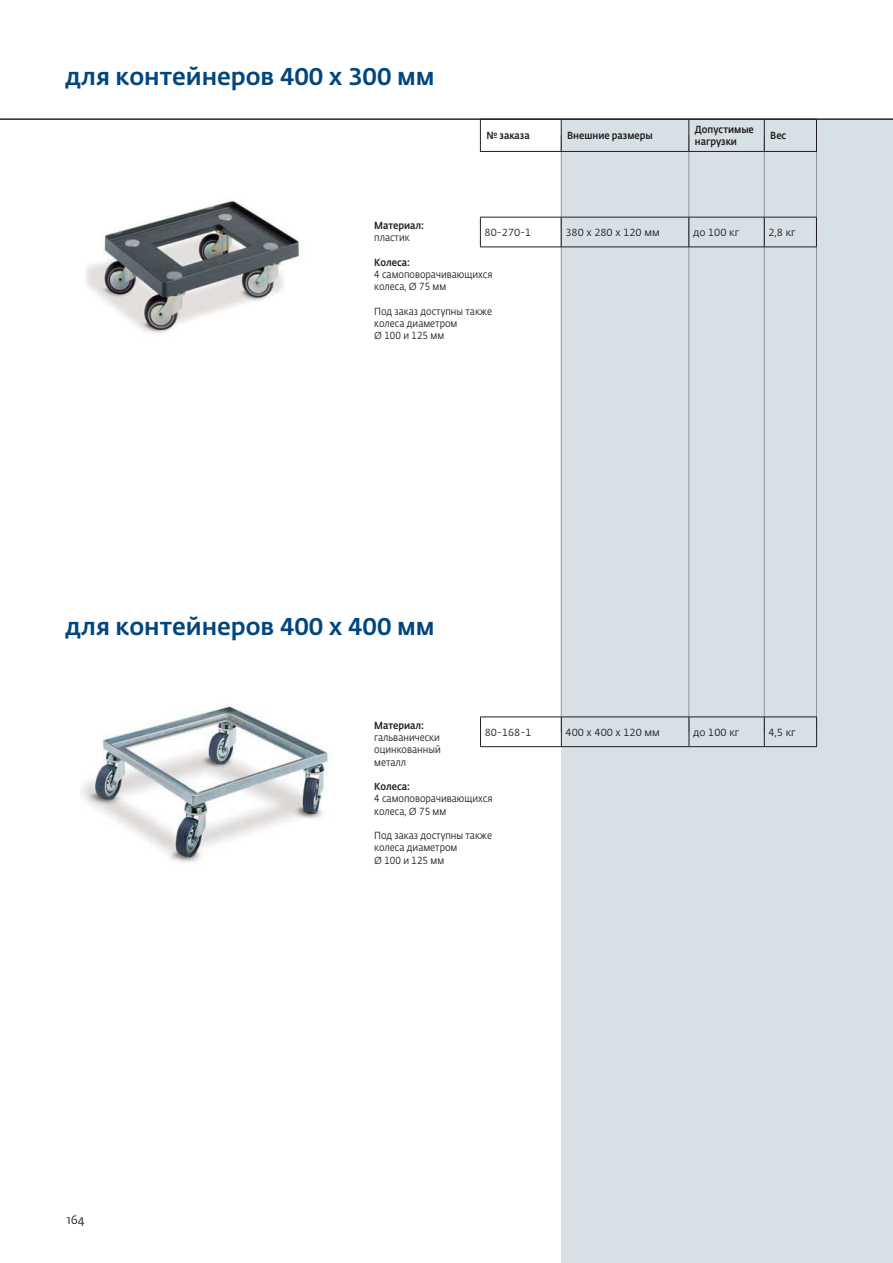
<style>
.page{position:relative;width:893px;height:1263px;background:#fff}
.page>*{position:absolute;margin:0;border:0;box-sizing:border-box;transform-origin:0 0}
.t1{font:500 24px "Fedra Sans Pro";color:#00467f}
.t2{font:12px "Fedra Sans Pro";color:#231f20}
.t3{font:10.2px/12.3px "Fedra Sans Pro";color:#231f20;scale:.9 1}
.t4{font:500 10.2px/12.3px "Fedra Sans Pro";color:#231f20;scale:.9 1}
.t5{font:10.2px "Fedra Sans Pro";color:#231f20}
</style>
<div class="page">
<div style="left:561px;top:119px;width:331px;height:1144px;background:#d6e0e5"></div>
<img style="left:81px;top:706px;width:247px;height:156px">
<img style="left:85px;top:201px;width:215px;height:132px">
<hr style="left:561px;top:135px;width:1px;height:597px;background:#939598">
<hr style="left:688px;top:135px;width:1px;height:597px;background:#939598">
<hr style="left:763px;top:136px;width:1px;height:596px;background:#939598">
<hr style="left:816px;top:136px;width:1px;height:596px;background:#939598">
<hr style="left:480px;top:217px;width:81px;height:1px;background:#231f20">
<svg style="left:480px;top:218px;width:1px;height:29px"></svg>
<hr style="left:561px;top:217px;width:127px;height:1px;background:#231f20">
<svg style="left:561px;top:218px;width:1px;height:29px"></svg>
<hr style="left:688px;top:217px;width:76px;height:1px;background:#231f20">
<svg style="left:688px;top:218px;width:1px;height:29px"></svg>
<hr style="left:764px;top:217px;width:52px;height:1px;background:#231f20">
<svg style="left:763px;top:218px;width:1px;height:29px"></svg>
<svg style="left:816px;top:218px;width:1px;height:29px"></svg>
<hr style="left:480px;top:247px;width:336px;height:1px;background:#231f20">
<hr style="left:480px;top:717px;width:81px;height:1px;background:#231f20">
<svg style="left:480px;top:717px;width:1px;height:29px"></svg>
<hr style="left:561px;top:717px;width:128px;height:1px;background:#231f20">
<svg style="left:561px;top:717px;width:1px;height:29px"></svg>
<hr style="left:689px;top:717px;width:75px;height:1px;background:#231f20">
<svg style="left:688px;top:717px;width:1px;height:29px"></svg>
<hr style="left:764px;top:717px;width:53px;height:1px;background:#231f20">
<svg style="left:763px;top:717px;width:1px;height:29px"></svg>
<svg style="left:816px;top:717px;width:1px;height:29px"></svg>
<hr style="left:480px;top:746px;width:337px;height:1px;background:#231f20">
<hr style="left:480px;top:120px;width:1px;height:31px;background:#231f20">
<hr style="left:561px;top:120px;width:1px;height:31px;background:#231f20">
<hr style="left:688px;top:120px;width:1px;height:31px;background:#231f20">
<hr style="left:763px;top:120px;width:1px;height:31px;background:#231f20">
<hr style="left:816px;top:120px;width:1px;height:31px;background:#231f20">
<hr style="left:480px;top:151px;width:336px;height:1px;background:#231f20">
<hr style="left:0;top:119px;width:892px;height:1px;background:#231f20">
<h1 class="t1" style="left:65px;top:63px;width:371px">для контейнеров 400 x 300 мм</h1>
<p class="t4" style="left:486px;top:130px;width:50px">№ заказа</p>
<p class="t4" style="left:567px;top:130px;width:96px">Внешние размеры</p>
<p class="t4" style="left:694px;top:124px;width:67px">Допустимые нагрузки</p>
<p class="t4" style="left:770px;top:130px;width:19px">Вес</p>
<p class="t4" style="left:374px;top:219px;width:57px">Материал:</p>
<p class="t3" style="left:374px;top:232px;width:41px">пластик</p>
<p class="t4" style="left:374px;top:256px;width:41px">Колеса:</p>
<p class="t3" style="left:374px;top:268px;width:133px">4 самоповорачивающихся колеса, Ø 75 мм</p>
<p class="t3" style="left:374px;top:305px;width:132px">Под заказ доступны также колеса диаметром<br>Ø 100 и 125 мм</p>
<p class="t5" style="left:484px;top:227px;width:48px">80-270-1</p>
<p class="t5" style="left:565px;top:227px;width:96px">380 x 280 x 120 мм</p>
<p class="t5" style="left:693px;top:227px;width:48px">до 100 кг</p>
<p class="t5" style="left:768px;top:227px;width:29px">2,8 кг</p>
<h1 class="t1" style="left:65px;top:613px;width:371px">для контейнеров 400 x 400 мм</h1>
<p class="t2" style="left:67px;top:1213px;width:19px">164</p>
<p class="t4" style="left:374px;top:719px;width:57px">Материал:</p>
<p class="t3" style="left:374px;top:731px;width:76px;text-align:justify">гальванически оцинкованный металл</p>
<p class="t4" style="left:374px;top:780px;width:41px">Колеса:</p>
<p class="t3" style="left:374px;top:793px;width:133px">4 самоповорачивающихся колеса, Ø 75 мм</p>
<p class="t3" style="left:374px;top:829px;width:132px">Под заказ доступны также колеса диаметром<br>Ø 100 и 125 мм</p>
<p class="t5" style="left:485px;top:726px;width:48px">80-168-1</p>
<p class="t5" style="left:565px;top:726px;width:96px">400 x 400 x 120 мм</p>
<p class="t5" style="left:693px;top:726px;width:48px">до 100 кг</p>
<p class="t5" style="left:768px;top:726px;width:29px">4,5 кг</p>
</div>
